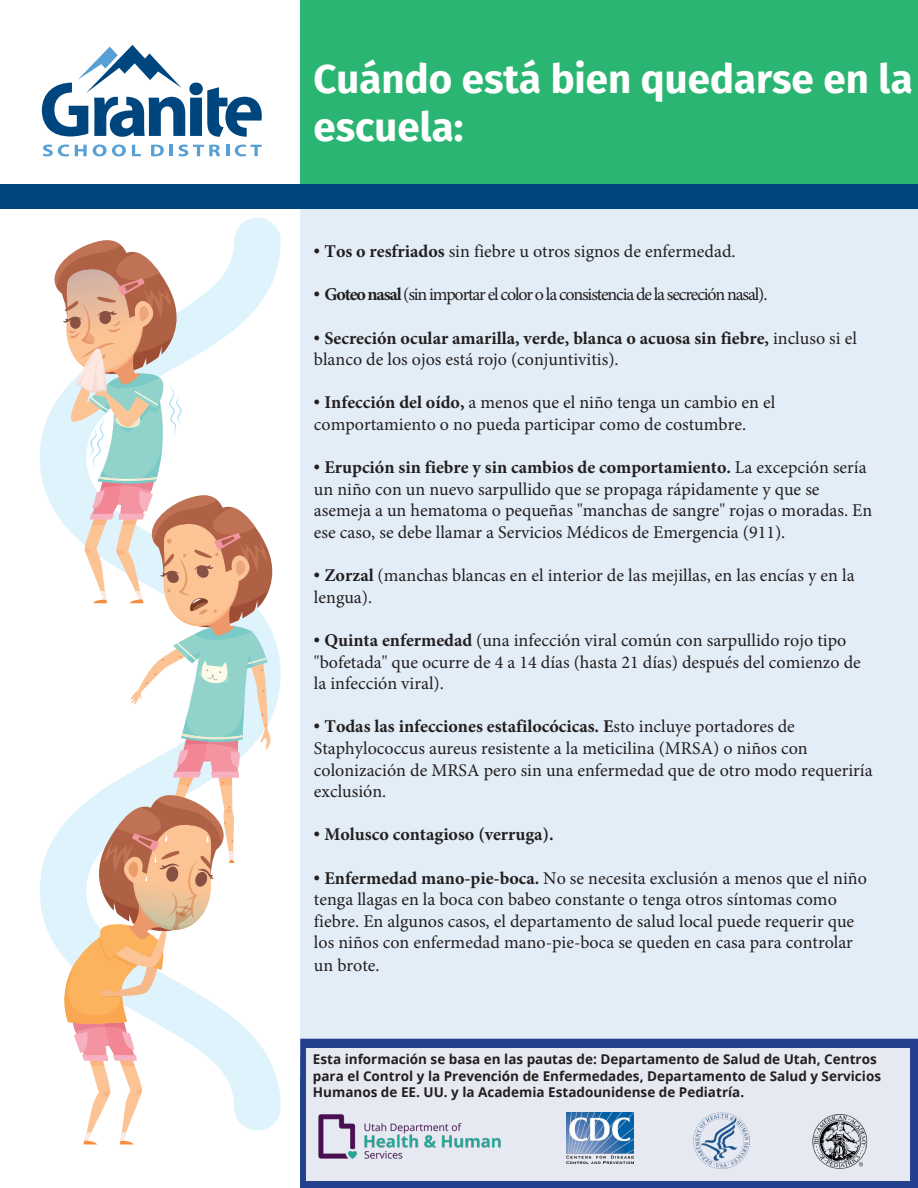
<style>
.page{position:relative;width:918px;height:1188px;background:#fff}
.page>*{position:absolute;margin:0;border:0;box-sizing:border-box;transform-origin:0 0}
.t1{font:700 40.35px/48.4px "Fira Sans";color:#fff}
.t2{font:18px/21.6px "Minion Pro";color:#231f20}
.t3{font:700 18px/21.6px "Minion Pro";color:#231f20}
.t4{font:18px "Minion Pro";letter-spacing:-.065em;color:#231f20}
.t5{font:700 13.5px/16.6px "Open Sans";color:#231f20}
.s1{font-family:"Fira Sans";font-weight:600}
.s2{font-weight:700}
.s3{font-weight:400}
</style>
<div class="page">
<div style="left:301px;top:209px;width:617px;height:979px;background:#e3edf7"></div>
<svg style="left:40px;top:218px;width:241px;height:893px"></svg>
<div style="left:0;top:184px;width:918px;height:25px;background:#00467e"></div>
<div style="left:301px;top:0;width:617px;height:184px;background:#2bb572"></div>
<svg style="left:43px;top:145px;width:26px;height:11px"></svg>
<svg style="left:75px;top:145px;width:12px;height:11px"></svg>
<svg style="left:93px;top:145px;width:33px;height:11px"></svg>
<svg style="left:132px;top:145px;width:9px;height:11px"></svg>
<svg style="left:151px;top:145px;width:13px;height:11px"></svg>
<hr style="left:169px;top:145px;width:4px;height:11px;background:#56a0d5">
<svg style="left:178px;top:145px;width:42px;height:11px"></svg>
<svg style="left:226px;top:145px;width:3px;height:11px"></svg>
<svg style="left:235px;top:145px;width:27px;height:11px"></svg>
<svg style="left:42px;top:45px;width:220px;height:92px"></svg>
<svg style="left:44px;top:233px;width:236px;height:911px"></svg>
<div style="left:300px;top:1039px;width:618px;height:149px;background:#24418e"></div>
<div style="left:306px;top:1048px;width:604px;height:133px;background:#e6e9f2"></div>
<img style="left:318px;top:1114px;width:183px;height:45px">
<img style="left:566px;top:1112px;width:68px;height:51px">
<img style="left:694px;top:1112px;width:56px;height:56px">
<img style="left:812px;top:1114px;width:56px;height:55px">
<p class="t1" style="left:313px;top:51px;width:601px">Cuándo está bien quedarse en la escuela:</p>
<p class="t2" style="left:314px;top:241px;width:423px"><span class="s1">•</span> <span class="s2">Tos o resfriados</span> sin fiebre u otros signos de enfermedad.</p>
<p class="t4" style="left:314px;top:283px;width:455px"><span class="s1">•</span> <span class="s2">Goteo nasal</span> (sin importar el color o la consistencia de la secreción nasal).</p>
<p class="t3" style="left:314px;top:327px;width:545px"><span class="s1">•</span> Secreción ocular amarilla, verde, blanca o acuosa sin fiebre, <span class="s3">incluso si el blanco de los ojos está rojo (conjuntivitis).</span></p>
<p class="t2" style="left:314px;top:392px;width:463px"><span class="s1">•</span> <span class="s2">Infección del oído,</span> a menos que el niño tenga un cambio en el comportamiento o no pueda participar como de costumbre.</p>
<p class="t2" style="left:314px;top:457px;width:560px"><span class="s1">•</span> <span class="s2">Erupción sin fiebre y sin cambios de comportamiento.</span> La excepción sería un niño con un nuevo sarpullido que se propaga rápidamente y que se asemeja a un hematoma o pequeñas "manchas de sangre" rojas o moradas. En ese caso, se debe llamar a Servicios Médicos de Emergencia (911).</p>
<p class="t2" style="left:314px;top:565px;width:542px"><span class="s1">•</span> <span class="s2">Zorzal</span> (manchas blancas en el interior de las mejillas, en las encías y en la lengua).</p>
<p class="t2" style="left:314px;top:630px;width:548px"><span class="s1">•</span> <span class="s2">Quinta enfermedad</span> (una infección viral común con sarpullido rojo tipo "bofetada" que ocurre de 4 a 14 días (hasta 21 días) después del comienzo de la infección viral).</p>
<p class="t2" style="left:314px;top:716px;width:560px"><span class="s1">•</span> <span class="s2">Todas las infecciones estafilocócicas. E</span>sto incluye portadores de Staphylococcus aureus resistente a la meticilina (MRSA) o niños con colonización de MRSA pero sin una enfermedad que de otro modo requeriría exclusión.</p>
<p class="t3" style="left:314px;top:824px;width:241px"><span class="s1">•</span> Molusco contagioso (verruga).</p>
<p class="t2" style="left:314px;top:867px;width:554px"><span class="s1">•</span> <span class="s2">Enfermedad mano-pie-boca.</span> No se necesita exclusión a menos que el niño tenga llagas en la boca con babeo constante o tenga otros síntomas como fiebre. En algunos casos, el departamento de salud local puede requerir que los niños con enfermedad mano-pie-boca se queden en casa para controlar un brote.</p>
<p class="t5" style="left:313px;top:1051px;width:570px">Esta información se basa en las pautas de: Departamento de Salud de Utah, Centros para el Control y la Prevención de Enfermedades, Departamento de Salud y Servicios<br>Humanos de EE. UU. y la Academia Estadounidense de Pediatría.</p>
</div>
